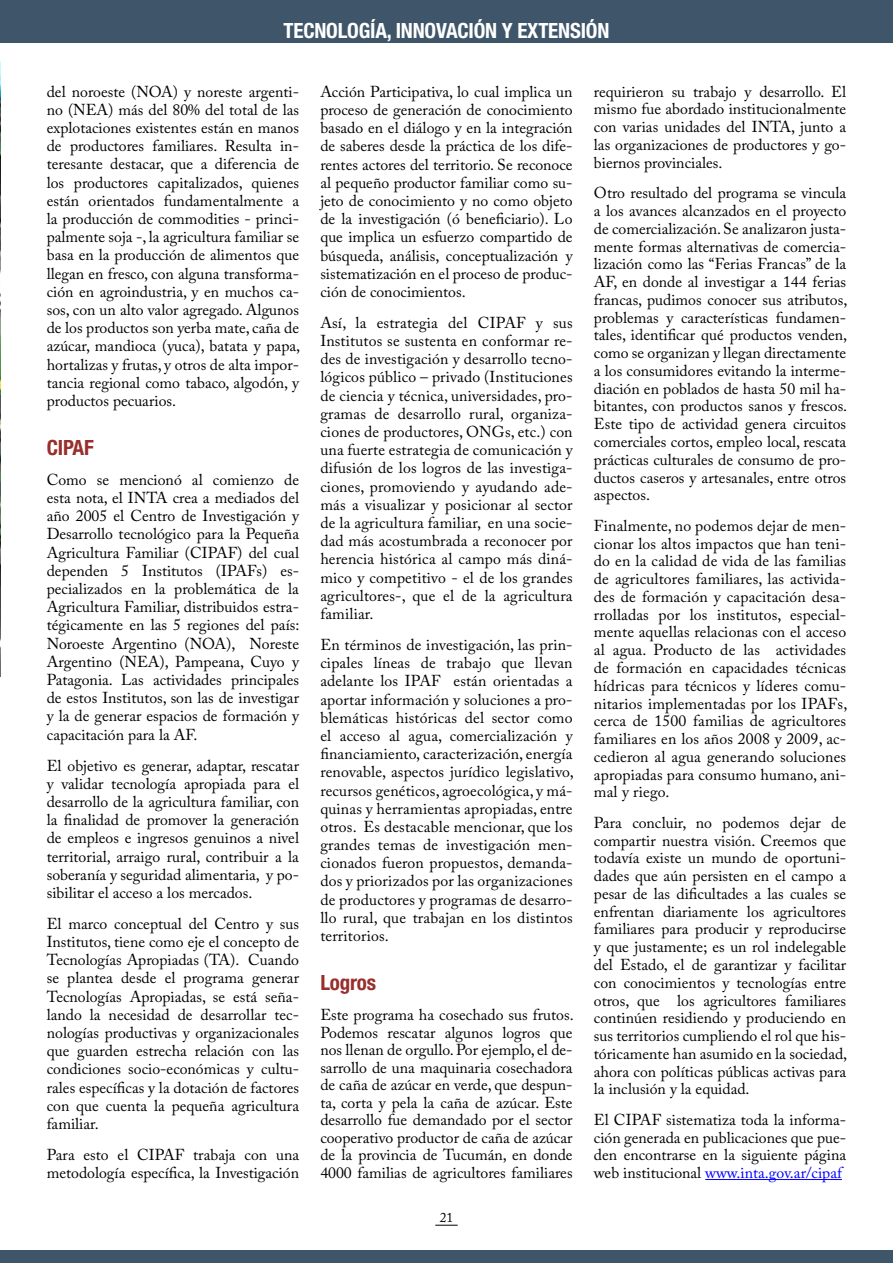
<style>
.page{position:relative;width:893px;height:1263px;background:#fff}
.page>*{position:absolute;margin:0;border:0;box-sizing:border-box;transform-origin:0 0}
.t1{font:700 condensed 21px "Helvetica Neue LT Std";letter-spacing:-.01em;color:#fff}
.t2{font:700 condensed 21px "Helvetica Neue LT Std";letter-spacing:-.01em;color:#972f2c}
.t3{font:15.75px/18.1px "Adobe Caslon Pro";color:#000;text-align:justify}
.t4{font:13.5px "Adobe Caslon Pro";color:#000}
.s1{color:#00f}
</style>
<div class="page">
<svg style="left:435px;top:1225px;width:23px;height:1px"></svg>
<img style="left:0;top:62px;width:1px;height:614px">
<div style="left:0;top:0;width:893px;height:43px;background:#3f5569"></div>
<div style="left:0;top:1250px;width:893px;height:13px;background:#3f5569"></div>
<hr style="left:705px;top:1179px;width:137px;height:1px;background:#00f">
<h1 class="t1" style="left:284px;top:18px;width:327px">TECNOLOGÍA, INNOVACIÓN Y EXTENSIÓN</h1>
<p class="t3" style="left:47px;top:82px;width:255px">del noroeste (NOA) y noreste argenti&shy;no (NEA) más del 80% del total de las explotaciones existentes están en manos de productores familiares. Resulta in&shy;teresante destacar, que a diferencia de los productores capitalizados, quienes están orientados fundamentalmente a la producción de commodities - princi&shy;palmente soja -, la agricultura familiar se basa en la producción de alimentos que llegan en fresco, con alguna transforma&shy;ción en agroindustria, y en muchos ca&shy;sos, con un alto valor agregado. Algunos de los productos son yerba mate, caña de azúcar, mandioca (yuca), batata y papa, hortalizas y frutas, y otros de alta impor&shy;tancia regional como tabaco, algodón, y productos pecuarios.</p>
<h1 class="t2" style="left:47px;top:434px;width:49px">CIPAF</h1>
<p class="t3" style="left:47px;top:470px;width:254px">Como se mencionó al comienzo de esta nota, el INTA crea a mediados del año 2005 el Centro de Investigación y Desarrollo tecnológico para la Pequeña Agricultura Familiar (CIPAF) del cual dependen 5 Institutos (IPAFs) es&shy;pecializados en la problemática de la Agricultura Familiar, distribuidos estra&shy;tégicamente en las 5 regiones del país:<br>Noroeste Argentino (NOA), Noreste Argentino (NEA), Pampeana, Cuyo y Patagonia. Las actividades principales de estos Institutos, son las de investigar y la de generar espacios de formación y capacitación para la AF.</p>
<p class="t3" style="left:47px;top:756px;width:254px">El objetivo es generar, adaptar, rescatar y validar tecnología apropiada para el desarrollo de la agricultura familiar, con la finalidad de promover la generación de empleos e ingresos genuinos a nivel territorial, arraigo rural, contribuir a la soberanía y seguridad alimentaria, y po&shy;sibilitar el acceso a los mercados.</p>
<p class="t3" style="left:47px;top:914px;width:254px">El marco conceptual del Centro y sus Institutos, tiene como eje el concepto de Tecnologías Apropiadas (TA). Cuando se plantea desde el programa generar Tecnologías Apropiadas, se está seña&shy;lando la necesidad de desarrollar tec&shy;nologías productivas y organizacionales que guarden estrecha relación con las condiciones socio-económicas y cultu&shy;rales específicas y la dotación de factores con que cuenta la pequeña agricultura familiar.</p>
<p class="t3" style="left:47px;top:1145px;width:254px">Para esto el CIPAF trabaja con una metodología específica, la Investigación</p>
<p class="t3" style="left:320px;top:82px;width:254px">Acción Participativa, lo cual implica un proceso de generación de conocimiento basado en el diálogo y en la integración de saberes desde la práctica de los dife&shy;rentes actores del territorio. Se reconoce al pequeño productor familiar como su&shy;jeto de conocimiento y no como objeto de la investigación (ó beneficiario). Lo que implica un esfuerzo compartido de búsqueda, análisis, conceptualización y sistematización en el proceso de produc&shy;ción de conocimientos.</p>
<p class="t3" style="left:320px;top:313px;width:254px">Así, la estrategia del CIPAF y sus Institutos se sustenta en conformar re&shy;des de investigación y desarrollo tecno&shy;lógicos público – privado (Instituciones de ciencia y técnica, universidades, pro&shy;gramas de desarrollo rural, organiza&shy;ciones de productores, ONGs, etc.) con una fuerte estrategia de comunicación y difusión de los logros de las investiga&shy;ciones, promoviendo y ayudando ade&shy;más a visualizar y posicionar al sector de la agricultura familiar, en una socie&shy;dad más acostumbrada a reconocer por herencia histórica al campo más diná&shy;mico y competitivo - el de los grandes agricultores-, que el de la agricultura familiar.</p>
<p class="t3" style="left:320px;top:635px;width:255px">En términos de investigación, las prin&shy;cipales líneas de trabajo que llevan adelante los IPAF están orientadas a aportar información y soluciones a pro&shy;blemáticas históricas del sector como el acceso al agua, comercialización y financiamiento, caracterización, energía renovable, aspectos jurídico legislativo, recursos genéticos, agroecológica, y má&shy;quinas y herramientas apropiadas, entre otros. Es destacable mencionar, que los grandes temas de investigación men&shy;cionados fueron propuestos, demanda&shy;dos y priorizados por las organizaciones de productores y programas de desarro&shy;llo rural, que trabajan en los distintos territorios.</p>
<h1 class="t2" style="left:320px;top:970px;width:57px">Logros</h1>
<p class="t3" style="left:320px;top:1006px;width:255px;line-height:17.5px">Este programa ha cosechado sus frutos.<br>Podemos rescatar algunos logros que nos llenan de orgullo. Por ejemplo, el de&shy;sarrollo de una maquinaria cosechadora de caña de azúcar en verde, que despun&shy;ta, corta y pela la caña de azúcar. Este desarrollo fue demandado por el sector cooperativo productor de caña de azúcar de la provincia de Tucumán, en donde 4000 familias de agricultores familiares</p>
<p class="t4" style="left:440px;top:1209px;width:15px">21</p>
<p class="t3" style="left:594px;top:82px;width:254px;line-height:17.7px">requirieron su trabajo y desarrollo. El mismo fue abordado institucionalmente con varias unidades del INTA, junto a las organizaciones de productores y go&shy;biernos provinciales.</p>
<p class="t3" style="left:594px;top:184px;width:255px;line-height:17.7px">Otro resultado del programa se vincula a los avances alcanzados en el proyecto de comercialización. Se analizaron justa&shy;mente formas alternativas de comercia&shy;lización como las “Ferias Francas” de la AF, en donde al investigar a 144 ferias francas, pudimos conocer sus atributos, problemas y características fundamen&shy;tales, identificar qué productos venden, como se organizan y llegan directamente a los consumidores evitando la interme&shy;diación en poblados de hasta 50 mil ha&shy;bitantes, con productos sanos y frescos.<br>Este tipo de actividad genera circuitos comerciales cortos, empleo local, rescata prácticas culturales de consumo de pro&shy;ductos caseros y artesanales, entre otros aspectos.</p>
<p class="t3" style="left:594px;top:516px;width:255px;line-height:17.7px">Finalmente, no podemos dejar de men&shy;cionar los altos impactos que han teni&shy;do en la calidad de vida de las familias de agricultores familiares, las activida&shy;des de formación y capacitación desa&shy;rrolladas por los institutos, especial&shy;mente aquellas relacionas con el acceso al agua. Producto de las actividades de formación en capacidades técnicas hídricas para técnicos y líderes comu&shy;nitarios implementadas por los IPAFs, cerca de 1500 familias de agricultores familiares en los años 2008 y 2009, ac&shy;cedieron al agua generando soluciones apropiadas para consumo humano, ani&shy;mal y riego.</p>
<p class="t3" style="left:594px;top:813px;width:255px;line-height:17.7px">Para concluir, no podemos dejar de compartir nuestra visión. Creemos que todavía existe un mundo de oportuni&shy;dades que aún persisten en el campo a pesar de las dificultades a las cuales se enfrentan diariamente los agricultores familiares para producir y reproducirse y que justamente; es un rol indelegable del Estado, el de garantizar y facilitar con conocimientos y tecnologías entre otros, que los agricultores familiares continúen residiendo y produciendo en sus territorios cumpliendo el rol que his&shy;tóricamente han asumido en la sociedad, ahora con políticas públicas activas para la inclusión y la equidad.</p>
<p class="t3" style="left:594px;top:1110px;width:254px;line-height:17.7px">El CIPAF sistematiza toda la informa&shy;ción generada en publicaciones que pue&shy;den encontrarse en la siguiente página web institucional <span class="s1">www.inta.gov.ar/cipaf</span></p>
</div>
